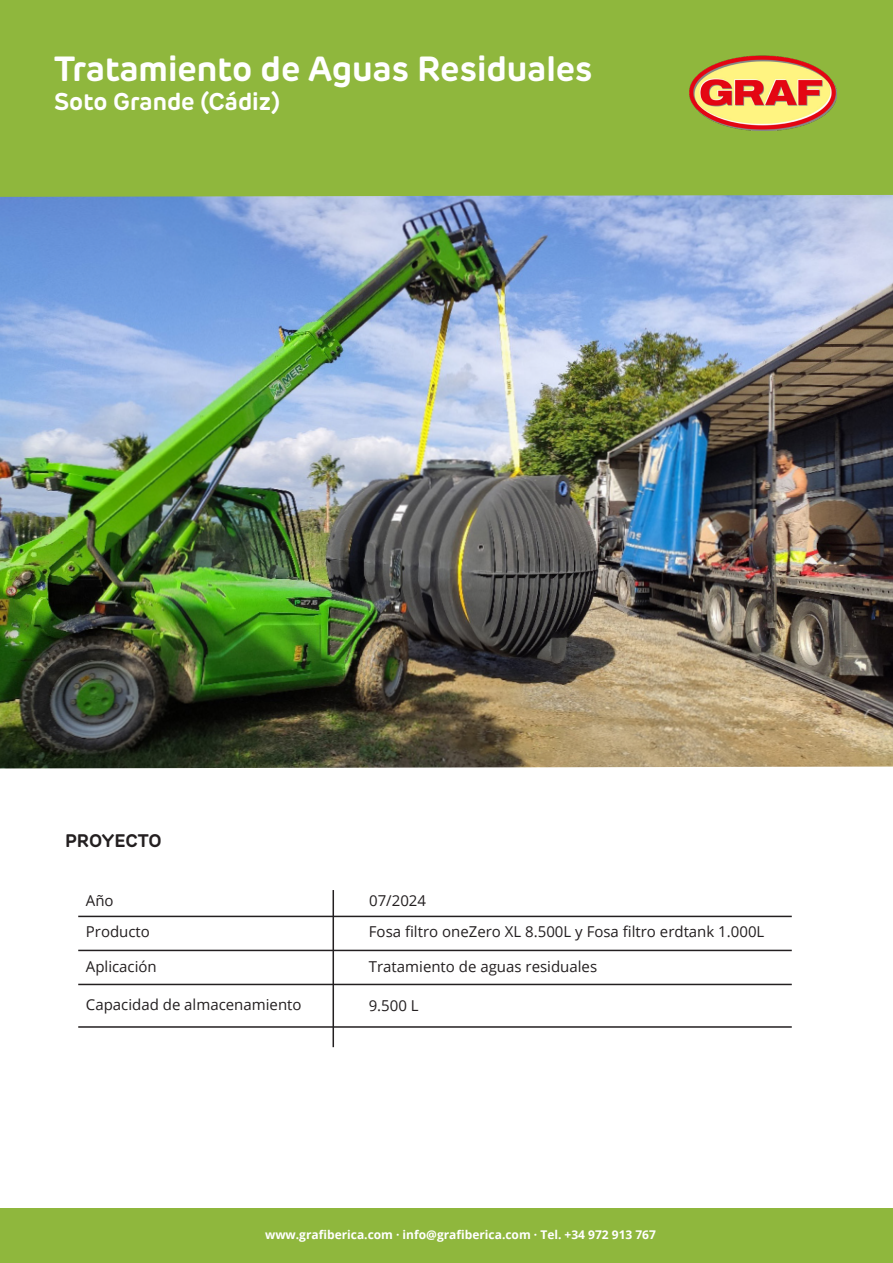
<style>
.page{position:relative;width:893px;height:1263px;background:#fff}
.page>*{position:absolute;margin:0;border:0;box-sizing:border-box;transform-origin:0 0}
.t1{font:700 34.5px "New Rubrik Edge";color:#fff}
.t2{font:700 24px "New Rubrik Edge";color:#fff}
.t3{font:700 18px "New Rubrik Edge";letter-spacing:-.005em;color:#231f20}
.t4{font:15px "Open Sans";color:#231f20}
.t5{font:700 12px "Open Sans";color:#fff}
</style>
<div class="page">
<div style="left:0;top:0;width:893px;height:197px;background:#8fb73d"></div>
<img style="left:689px;top:55px;width:148px;height:76px">
<div style="left:0;top:1208px;width:893px;height:55px;background:#8fb73d"></div>
<hr style="left:333px;top:890px;width:1px;height:157px;background:#231f20">
<hr style="left:78px;top:916px;width:714px;height:1px;background:#231f20">
<hr style="left:78px;top:950px;width:714px;height:1px;background:#231f20">
<hr style="left:78px;top:984px;width:714px;height:1px;background:#231f20">
<hr style="left:78px;top:1026px;width:714px;height:2px;background:#231f20">
<img style="left:0;top:195px;width:893px;height:573px">
<p class="t1" style="left:54px;top:47px;width:540px">Tratamiento de Aguas Residuales</p>
<p class="t2" style="left:54px;top:86px;width:227px">Soto Grande (Cádiz)</p>
<p class="t3" style="left:65px;top:829px;width:98px">PROYECTO</p>
<p class="t4" style="left:86px;top:890px;width:29px">Año</p>
<p class="t4" style="left:86px;top:921px;width:66px">Producto</p>
<p class="t4" style="left:86px;top:956px;width:72px">Aplicación</p>
<p class="t4" style="left:86px;top:994px;width:217px">Capacidad de almacenamiento</p>
<p class="t4" style="left:369px;top:890px;width:58px">07/2024</p>
<p class="t4" style="left:369px;top:921px;width:397px">Fosa filtro oneZero XL 8.500L y Fosa filtro erdtank 1.000L</p>
<p class="t4" style="left:369px;top:956px;width:230px">Tratamiento de aguas residuales</p>
<p class="t4" style="left:369px;top:995px;width:51px">9.500 L</p>
<p class="t5" style="left:265px;top:1226px;width:392px">www.grafiberica.com · info@grafiberica.com · Tel. +34 972 913 767</p>
</div>
